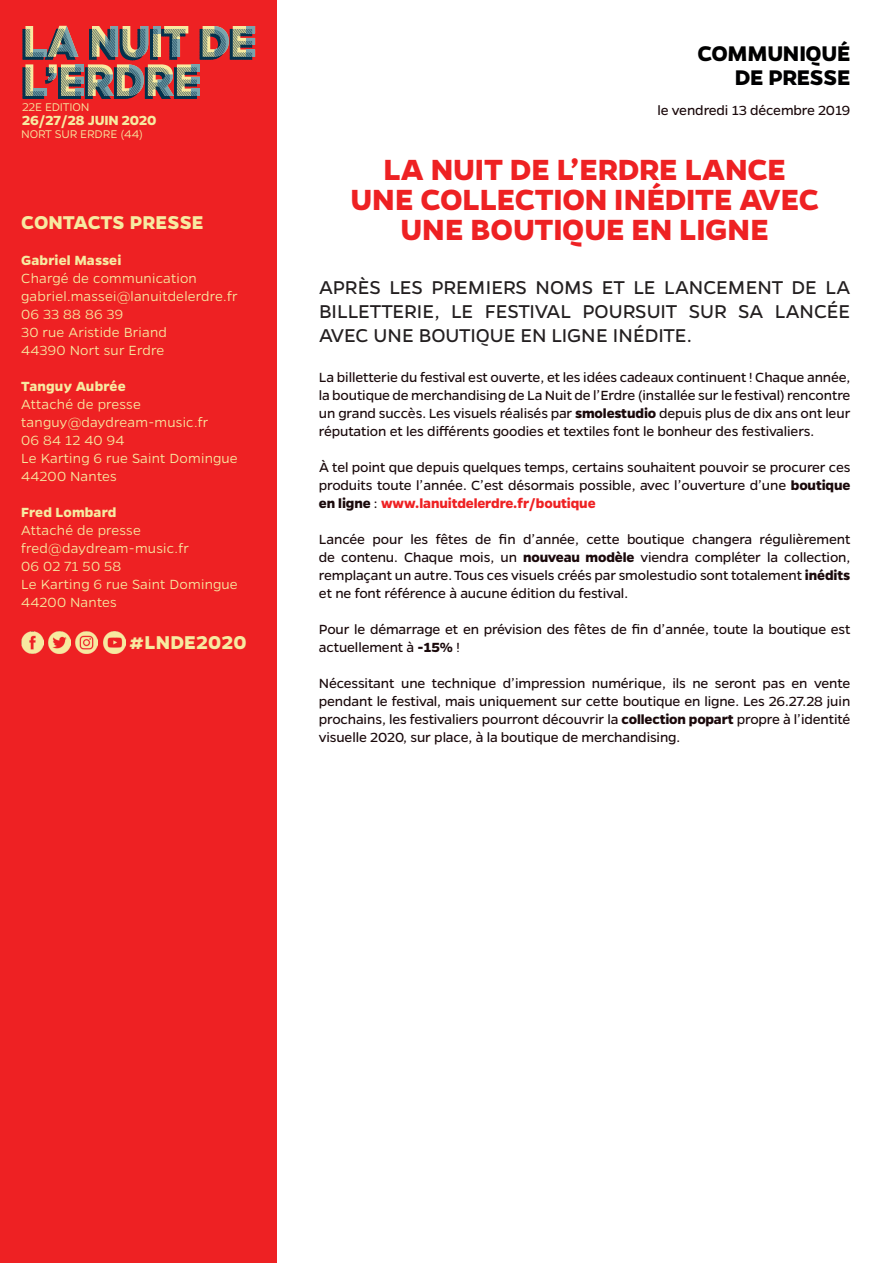
<style>
.page{position:relative;width:893px;height:1263px;background:#fff}
.page>*{position:absolute;margin:0;border:0;box-sizing:border-box;transform-origin:0 0}
.t1{font:700 33px/30px "Gentona";letter-spacing:-.005em;color:#ee2123;text-align:center}
.t2{font:700 24px/24px "Gentona";letter-spacing:-.015em;color:#000001;text-align:right}
.t3{font:21px/24px "Gentona";letter-spacing:-.005em;color:#231f20;text-align:justify}
.t4{font:700 21px "Gentona";letter-spacing:.005em;color:#f7eaa1}
.t5{font:15px/18px "Gentona";letter-spacing:-.01em;color:#1a090b;text-align:justify}
.t6{font:300 15px/18px "Gentona";letter-spacing:.01em;color:#f7eaa1}
.t7{font:700 15px "Gentona";letter-spacing:.01em;color:#f7eaa1}
.t8{font:300 12.6px/26.4px "Gentona";letter-spacing:-.015em;color:#f7eaa1}
.s1{font-weight:700}
.s2{font-weight:700;color:#ee2123}
</style>
<div class="page">
<div style="left:0;top:0;width:276px;height:1263px;background:#ee2123"></div>
<svg style="left:23px;top:26px;width:232px;height:73px"></svg>
<img style="left:21px;top:631px;width:22px;height:22px">
<img style="left:76px;top:631px;width:22px;height:22px">
<img style="left:49px;top:631px;width:21px;height:22px">
<img style="left:103px;top:631px;width:22px;height:22px">
<p class="t8" style="left:21px;top:94px;width:123px">22E EDITION<br>NORT SUR ERDRE (44)</p>
<p class="t7" style="left:22px;top:112px;width:136px">26/27/28 JUIN 2020</p>
<h3 class="t4" style="left:21px;top:211px;width:184px">CONTACTS PRESSE</h3>
<p class="t7" style="left:21px;top:252px;width:102px">Gabriel Massei</p>
<p class="t6" style="left:21px;top:270px;width:218px">Chargé de communication gabriel.massei@lanuitdelerdre.fr<br>06 33 88 86 39<br>30 rue Aristide Briand<br>44390 Nort sur Erdre</p>
<p class="t7" style="left:21px;top:378px;width:106px">Tanguy Aubrée</p>
<p class="t6" style="left:21px;top:396px;width:218px">Attaché de presse tanguy@daydream-music.fr<br>06 84 12 40 94<br>Le Karting 6 rue Saint Domingue<br>44200 Nantes</p>
<p class="t7" style="left:21px;top:504px;width:97px">Fred Lombard</p>
<p class="t6" style="left:21px;top:522px;width:218px">Attaché de presse fred@daydream-music.fr<br>06 02 71 50 58<br>Le Karting 6 rue Saint Domingue<br>44200 Nantes</p>
<h3 class="t4" style="left:129px;top:631px;width:119px">#LNDE2020</h3>
<h2 class="t2" style="left:697px;top:41px;width:154px">COMMUNIQUÉ<br>DE PRESSE</h2>
<p class="t5" style="left:657px;top:101px;width:195px">le vendredi 13 décembre 2019</p>
<h1 class="t1" style="left:350px;top:154px;width:470px">LA NUIT DE L’ERDRE LANCE<br>UNE COLLECTION INÉDITE AVEC<br>UNE BOUTIQUE EN LIGNE</h1>
<h3 class="t3" style="left:319px;top:275px;width:533px">APRÈS LES PREMIERS NOMS ET LE LANCEMENT DE LA BILLETTERIE, LE FESTIVAL POURSUIT SUR SA LANCÉE AVEC UNE BOUTIQUE EN LIGNE INÉDITE.</h3>
<p class="t5" style="left:319px;top:368px;width:533px">La billetterie du festival est ouverte, et les idées cadeaux continuent ! Chaque année, la boutique de merchandising de La Nuit de l’Erdre (installée sur le festival) rencontre un grand succès. Les visuels réalisés par <span class="s1">smolestudio</span> depuis plus de dix ans ont leur réputation et les différents goodies et textiles font le bonheur des festivaliers.</p>
<p class="t5" style="left:319px;top:458px;width:533px">À tel point que depuis quelques temps, certains souhaitent pouvoir se procurer ces produits toute l’année. C’est désormais possible, avec l’ouverture d’une <span class="s1">boutique en ligne</span> : <span class="s2">www.lanuitdelerdre.fr/boutique</span></p>
<p class="t5" style="left:319px;top:530px;width:533px">Lancée pour les fêtes de fin d’année, cette boutique changera régulièrement de contenu. Chaque mois, un <span class="s1">nouveau modèle</span> viendra compléter la collection, remplaçant un autre. Tous ces visuels créés par smolestudio sont totalement <span class="s1">inédits </span>et ne font référence à aucune édition du festival.</p>
<p class="t5" style="left:319px;top:620px;width:533px">Pour le démarrage et en prévision des fêtes de fin d’année, toute la boutique est actuellement à <span class="s1">-15%</span> !</p>
<p class="t5" style="left:319px;top:674px;width:533px">Nécessitant une technique d’impression numérique, ils ne seront pas en vente pendant le festival, mais uniquement sur cette boutique en ligne. Les 26.27.28 juin prochains, les festivaliers pourront découvrir la <span class="s1">collection popart</span> propre à l’identité visuelle 2020, sur place, à la boutique de merchandising.</p>
</div>
